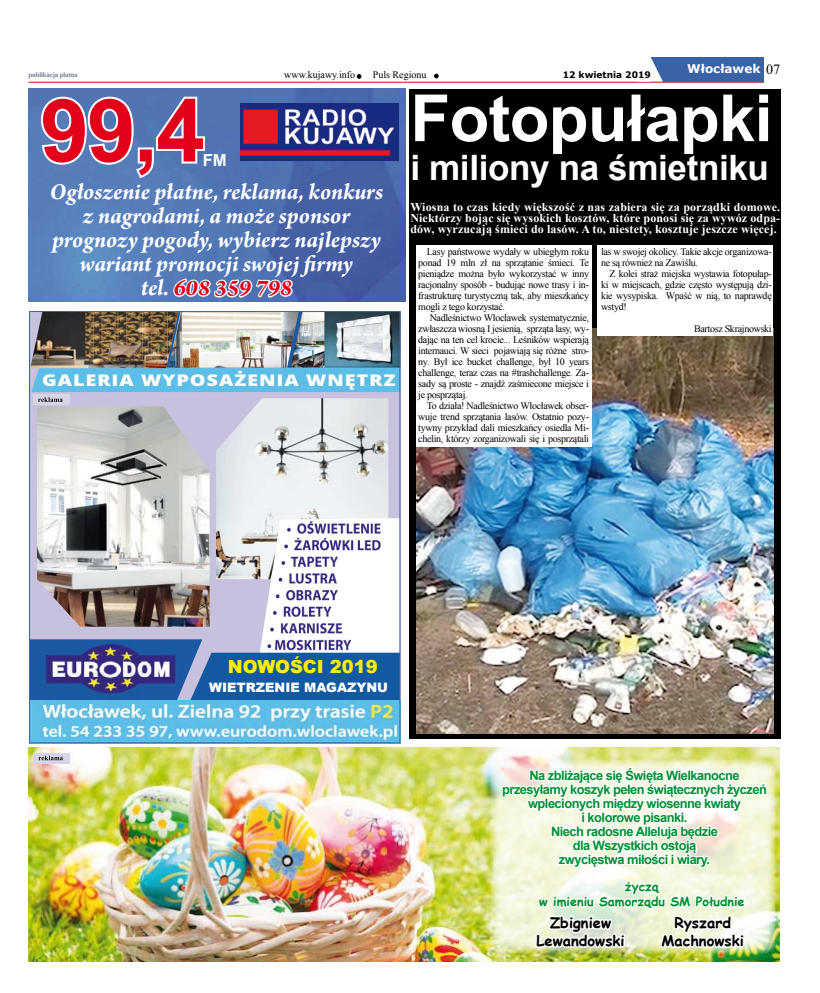
<style>
.page{position:relative;width:820px;height:993px;background:#fff}
.page>*{position:absolute;margin:0;border:0;box-sizing:border-box;transform-origin:0 0}
.t1{font:700 87.3px "Arial";color:#e2001a}
.t2{font:700 65px "Arial";letter-spacing:-.01em;color:#fff}
.t3{font:700 35px "Arial";letter-spacing:-.01em;color:#fff}
.t4{font:italic 700 24px/24px "Arno Pro";letter-spacing:-.005em;color:#fff;text-align:center}
.t5{font:900 18px "Arial";color:#ffed00}
.t6{font:700 16.7px "Arial";color:#fff}
.t7{font:700 14.5px/18px "Comic Sans MS";color:#000;text-align:center}
.t8{font:14px "Times New Roman";color:#000}
.t9{font:900 13px "Arial";color:#fff}
.t10{font:700 12.9px/13.9px "Arial";letter-spacing:-.04em;color:#009036;text-align:center}
.t11{font:700 12.4px/15.3px "Comic Sans MS";color:#009036;text-align:center}
.t12{font:700 12px/11px "Times New Roman";letter-spacing:.01em;color:#fff;text-align:justify}
.t13{font:700 12px "Verdana";color:#fff}
.t14{font:10px/11px "Times New Roman";letter-spacing:-.03em;color:#000;text-align:justify}
.t15{font:10px "Times New Roman";color:#000}
.t16{font:700 9px "Verdana";color:#000}
.t17{font:700 7px "Times New Roman";letter-spacing:-.03em;color:#747c92}
.s1{color:#e2001a}
</style>
<div class="page">
<div style="left:409px;top:89px;width:371px;height:649px;background:#000"></div>
<img style="left:416px;top:329px;width:356px;height:404px">
<div style="left:597px;top:245px;width:175px;height:91px;background:#fff"></div>
<div style="left:416px;top:245px;width:176px;height:202px;background:#fff"></div>
<div style="left:29px;top:311px;width:371px;height:432px;background:#c7c1de"></div>
<img style="left:216px;top:398px;width:172px;height:181px">
<img style="left:259px;top:518px;width:139px;height:134px">
<img style="left:31px;top:639px;width:171px;height:61px">
<svg style="left:190px;top:652px;width:208px;height:48px;background:#1d60a5"></svg>
<img style="left:31px;top:700px;width:367px;height:41px">
<img style="left:31px;top:313px;width:367px;height:79px">
<img style="left:294px;top:313px;width:4px;height:54px">
<hr style="left:28px;top:82px;width:735px;height:1px;background:#b9132b">
<div style="left:650px;top:57px;width:113px;height:24px;background:#3a62a7"></div>
<svg style="left:650px;top:57px;width:12px;height:24px"></svg>
<svg style="left:434px;top:74px;width:4px;height:4px"></svg>
<svg style="left:356px;top:74px;width:5px;height:5px"></svg>
<img style="left:28px;top:747px;width:750px;height:214px">
<svg style="left:490px;top:759px;width:285px;height:194px;background:#e2e8b0"></svg>
<svg style="left:500px;top:762px;width:269px;height:200px"></svg>
<img style="left:37px;top:406px;width:172px;height:220px">
<img style="left:29px;top:89px;width:376px;height:213px">
<svg style="left:39px;top:95px;width:168px;height:85px"></svg>
<img style="left:240px;top:103px;width:158px;height:58px">
<img style="left:30px;top:253px;width:264px;height:115px">
<div style="left:33px;top:394px;width:36px;height:11px;background:#d7d5e5"></div>
<svg style="left:38px;top:397px;width:25px;height:5px"></svg>
<div style="left:33px;top:752px;width:36px;height:11px;background:#d7d5e5"></div>
<svg style="left:39px;top:755px;width:24px;height:5px"></svg>
<p class="t17" style="left:28px;top:69px;width:51px">publikacja płatna</p>
<p class="t16" style="left:562px;top:68px;width:90px">12 kwietnia 2019</p>
<p class="t15" style="left:284px;top:68px;width:72px">www.kujawy.info</p>
<p class="t15" style="left:372px;top:68px;width:55px">Puls Regionu</p>
<p class="t13" style="left:687px;top:61px;width:75px">Włocławek</p>
<h3 class="t8" style="left:766px;top:59px;width:15px">07</h3>
<h1 class="t1" style="left:40px;top:72px;width:166px">99,4</h1>
<h3 class="t6" style="left:202px;top:148px;width:26px">FM</h3>
<h3 class="t4" style="left:50px;top:181px;width:335px">Ogłoszenie płatne, reklama, konkurs z nagrodami, a może sponsor prognozy pogody, wybierz najlepszy wariant promocji swojej firmy<br>tel. <span class="s1">608 359 798</span></h3>
<h2 class="t2" style="left:410px;top:75px;width:363px">Fotopułapki</h2>
<h3 class="t3" style="left:410px;top:144px;width:360px">i miliony na śmietniku</h3>
<p class="t12" style="left:410px;top:201px;width:371px">Wiosna to czas kiedy większość z nas zabiera się za porządki domowe.<br>Niektórzy bojąc się wysokich kosztów, które ponosi się za wywóz odpa&shy;dów, wyrzucają śmieci do lasów. A to, niestety, kosztuje jeszcze więcej.</p>
<p class="t14" style="left:418px;top:246px;width:172px;text-indent:8px">Lasy państwowe wydały w ubiegłym roku ponad 19 mln zł na sprzątanie śmieci. Te pieniądze można było wykorzystać w inny racjonalny sposób - budując nowe trasy i in&shy;frastrukturę turystyczną tak, aby mieszkańcy mogli z tego korzystać.</p>
<p class="t14" style="left:418px;top:312px;width:172px;text-indent:11px">Nadleśnictwo Włocławek systematycznie, zwłaszcza wiosną I jesienią, sprząta lasy, wy&shy;dając na ten cel krocie... Leśników wspierają internauci. W sieci pojawiają się różne stro&shy;ny. Był ice bucket challenge, był 10 years challenge, teraz czas na #trashchallenge. Za&shy;sady są proste - znajdź zaśmiecone miejsce i je posprzątaj.</p>
<p class="t14" style="left:418px;top:400px;width:172px;text-indent:8px">To działa! Nadleśnictwo Włocławek obser&shy;wuje trend sprzątania lasów. Ostatnio pozy&shy;tywny przykład dali mieszkańcy osiedla Mi&shy;chelin, którzy zorganizowali się i posprzątali</p>
<p class="t14" style="left:600px;top:246px;width:172px">las w swojej okolicy. Takie akcje organizowa&shy;ne są również na Zawiślu.</p>
<p class="t14" style="left:600px;top:268px;width:172px;text-indent:8px">Z kolei straż miejska wystawia fotopułap&shy;ki w miejscach, gdzie często występują dzi&shy;kie wysypiska. Wpaść w nią, to naprawdę wstyd!</p>
<p class="t14" style="left:693px;top:323px;width:79px">Bartosz Skrajnowski</p>
<h3 class="t5" style="left:228px;top:653px;width:151px">NOWOŚCI 2019</h3>
<h3 class="t9" style="left:209px;top:677px;width:180px">WIETRZENIE MAGAZYNU</h3>
<p class="t10" style="left:502px;top:768px;width:266px">Na zbliżające się Święta Wielkanocne przesyłamy koszyk pełen świątecznych życzeń wplecionych między wiosenne kwiaty<br>i kolorowe pisanki.<br>Niech radosne Alleluja będzie<br>dla Wszystkich ostoją<br>zwycięstwa miłości i wiary.</p>
<p class="t11" style="left:539px;top:877px;width:207px">życzą<br>w imieniu Samorządu SM Południe</p>
<h3 class="t7" style="left:536px;top:912px;width:90px">Zbigniew<br>Lewandowski</h3>
<h3 class="t7" style="left:661px;top:912px;width:84px">Ryszard<br>Machnowski</h3>
</div>
